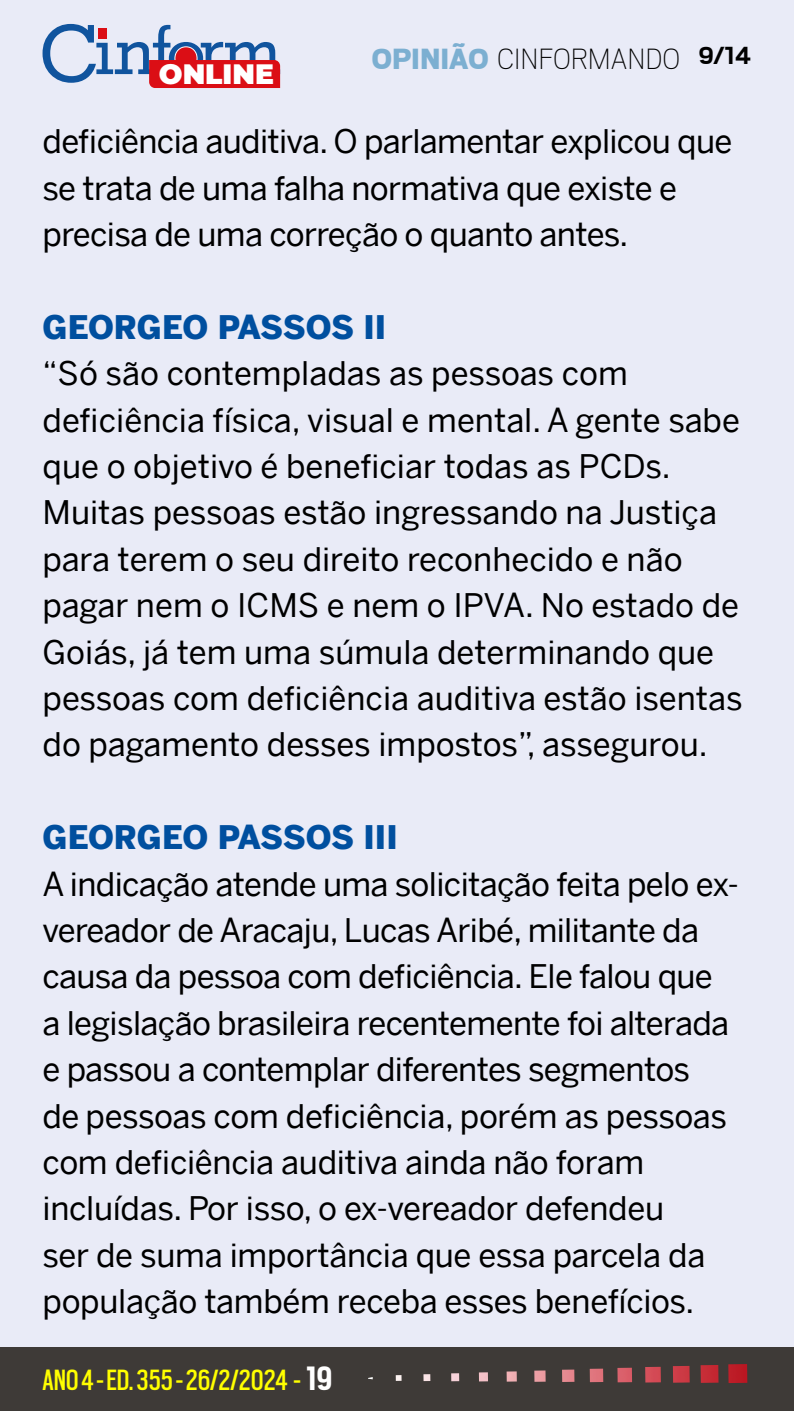
<style>
.page{position:relative;width:794px;height:1411px;background:#fff}
.page>*{position:absolute;margin:0;border:0;box-sizing:border-box;transform-origin:0 0}
.t1{font:32.5px/46.4px "Benton Sans";letter-spacing:-.01em;color:#000}
.t2{font:900 32.5px "Benton Sans";letter-spacing:-.01em;color:#004f9f}
.t3{font:32.5px "Scout Cond";color:#ff0}
.t4{font:100 32.5px "Scout";color:#000}
.t5{font:900 28.12px "Montserrat";color:#fff}
.t6{font:700 27.5px "Scout";color:#000}
.s1{font-weight:900;color:#7cafd1}
.s2{font-weight:700;font-size:37.5px;color:#fff}
</style>
<div class="page">
<div style="left:0;top:0;width:794px;height:1410px;background:#e9ebf7"></div>
<div style="left:0;top:1347px;width:794px;height:63px;background:#3e3a37"></div>
<img style="left:728px;top:1364px;width:19px;height:18px">
<img style="left:700px;top:1365px;width:18px;height:17px">
<img style="left:673px;top:1365px;width:16px;height:17px">
<img style="left:645px;top:1366px;width:16px;height:16px">
<img style="left:617px;top:1367px;width:15px;height:15px">
<svg style="left:590px;top:1368px;width:13px;height:13px"></svg>
<svg style="left:562px;top:1369px;width:12px;height:12px"></svg>
<svg style="left:534px;top:1370px;width:11px;height:11px"></svg>
<svg style="left:506px;top:1371px;width:11px;height:10px"></svg>
<svg style="left:479px;top:1372px;width:9px;height:9px"></svg>
<svg style="left:451px;top:1373px;width:8px;height:8px"></svg>
<svg style="left:423px;top:1374px;width:7px;height:6px"></svg>
<svg style="left:396px;top:1375px;width:5px;height:5px"></svg>
<svg style="left:43px;top:24px;width:237px;height:64px"></svg>
<div style="left:99px;top:28px;width:8px;height:10px;background:#db0e15"></div>
<p class="t5" style="left:159px;top:53px;width:117px">ONLINE</p>
<p class="t4" style="left:372px;top:37px;width:310px"><span class="s1">OPINIÃO</span> CINFORMANDO</p>
<p class="t6" style="left:698px;top:43px;width:55px">9/14</p>
<p class="t1" style="left:43px;top:118px;width:691px">deficiência auditiva. O parlamentar explicou que se trata de uma falha normativa que existe e precisa de uma correção o quanto antes.</p>
<p class="t2" style="left:43px;top:307px;width:345px">GEORGEO PASSOS II</p>
<p class="t1" style="left:43px;top:350px;width:701px">“Só são contempladas as pessoas com deficiência física, visual e mental. A gente sabe que o objetivo é beneficiar todas as PCDs.<br>Muitas pessoas estão ingressando na Justiça para terem o seu direito reconhecido e não pagar nem o ICMS e nem o IPVA. No estado de Goiás, já tem uma súmula determinando que pessoas com deficiência auditiva estão isentas do pagamento desses impostos”, assegurou.</p>
<p class="t2" style="left:43px;top:818px;width:357px">GEORGEO PASSOS III</p>
<p class="t1" style="left:43px;top:860px;width:698px">A indicação atende uma solicitação feita pelo ex&shy;vereador de Aracaju, Lucas Aribé, militante da causa da pessoa com deficiência. Ele falou que<br>a legislação brasileira recentemente foi alterada e passou a contemplar diferentes segmentos<br>de pessoas com deficiência, porém as pessoas com deficiência auditiva ainda não foram incluídas. Por isso, o ex-vereador defendeu<br>ser de suma importância que essa parcela da população também receba esses benefícios.</p>
<p class="t3" style="left:43px;top:1358px;width:291px">ANO 4 - ED. 355 - 26/2/2024 - <span class="s2">19</span></p>
</div>
